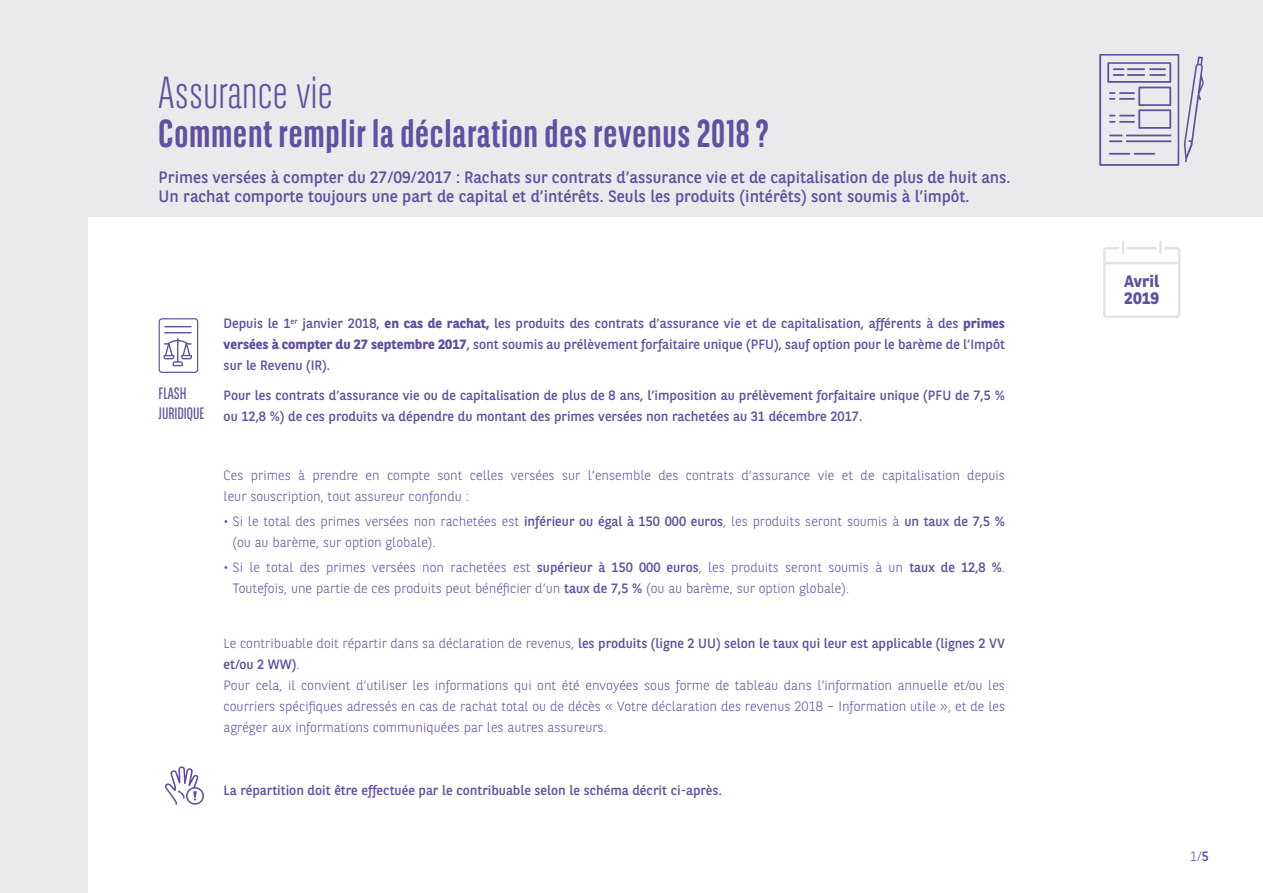
<style>
.page{position:relative;width:1263px;height:893px;background:#fff}
.page>*{position:absolute;margin:0;border:0;box-sizing:border-box;transform-origin:0 0}
.t1{font:300 45px "BNPP Sans Condensed";letter-spacing:.01em;color:#614fa1}
.t2{font:700 39px "BNPP Sans Condensed";letter-spacing:.02em;color:#614fa1}
.t3{font:16.5px/19.8px "BNPP Sans";color:#614fa1}
.t4{font:16.5px/19.8px "BNPP Sans Condensed";color:#614fa1}
.t5{font:700 16.5px/16.5px "BNPP Sans";color:#614fa1}
.t6{font:300 13.5px/21px "BNPP Sans";color:#614fa1}
.t7{font:13.5px/21px "BNPP Sans";color:#614fa1;text-align:justify}
.s1{font-weight:700}
.s2{font-weight:400}
</style>
<div class="page">
<div style="left:0;top:0;width:1263px;height:217px;background:#e9eaeb"></div>
<svg style="left:1099px;top:54px;width:105px;height:112px"></svg>
<svg style="left:165px;top:766px;width:39px;height:39px"></svg>
<svg style="left:164px;top:326px;width:28px;height:40px"></svg>
<div style="left:159px;top:318px;width:39px;height:55px;border:1px solid #614fa1;border-radius:3px"></div>
<svg style="left:1103px;top:241px;width:77px;height:77px"></svg>
<div style="left:0;top:217px;width:87px;height:676px;background:#e9eaeb"></div>
<h1 class="t1" style="left:159px;top:64px;width:176px">Assurance vie</h1>
<h2 class="t2" style="left:159px;top:111px;width:612px">Comment remplir la déclaration des revenus 2018 ?</h2>
<p class="t3" style="left:159px;top:166px;width:853px">Primes versées à compter du 27/09/2017 : Rachats sur contrats d’assurance vie et de capitalisation de plus de huit ans.<br>Un rachat comporte toujours une part de capital et d’intérêts. Seuls les produits (intérêts) sont soumis à l’impôt.</p>
<p class="t4" style="left:159px;top:383px;width:47px">FLASH<br>JURIDIQUE</p>
<p class="t7" style="left:224px;top:312px;width:783px">Depuis le 1<sup>er</sup> janvier 2018, <span class="s1">en cas de rachat,</span> les produits des contrats d’assurance vie et de capitalisation, afférents à des <span class="s1">primes versées à compter du 27 septembre 2017</span>, sont soumis au prélèvement forfaitaire unique (PFU), sauf option pour le barème de l’Impôt sur le Revenu (IR).</p>
<p class="t7" style="left:224px;top:384px;width:783px">Pour les contrats d’assurance vie ou de capitalisation de plus de 8 ans, l’imposition au prélèvement forfaitaire unique (PFU de 7,5 % ou 12,8 %) de ces produits va dépendre du montant des primes versées non rachetées au 31 décembre 2017.</p>
<p class="t6" style="left:224px;top:464px;width:783px">Ces primes à prendre en compte sont celles versées sur l’ensemble des contrats d’assurance vie et de capitalisation depuis leur souscription, tout assureur confondu :</p>
<p class="t6" style="left:233px;top:510px;width:774px;text-indent:-9px">• Si le total des primes versées non rachetées est <span class="s2">inférieur ou égal à 150 000 euros</span>, les produits seront soumis à <span class="s2">un taux de 7,5 % </span>(ou au barème, sur option globale).</p>
<p class="t6" style="left:233px;top:556px;width:774px;text-indent:-9px">• Si le total des primes versées non rachetées est <span class="s2">supérieur à 150 000 euros</span>, les produits seront soumis à un <span class="s2">taux de 12,8 %</span>.<br>Toutefois, une partie de ces produits peut bénéficier d’un <span class="s2">taux de 7,5 %</span> (ou au barème, sur option globale).</p>
<p class="t6" style="left:224px;top:632px;width:783px">Le contribuable doit répartir dans sa déclaration de revenus, <span class="s2">les produits (ligne 2 UU) selon le taux qui leur est applicable (lignes 2 VV et/ou 2 WW)</span>.<br>Pour cela, il convient d’utiliser les informations qui ont été envoyées sous forme de tableau dans l’information annuelle et/ou les courriers spécifiques adressés en cas de rachat total ou de décès « Votre déclaration des revenus 2018 – Information utile », et de les agréger aux informations communiquées par les autres assureurs.</p>
<p class="t7" style="left:224px;top:779px;width:500px">La répartition doit être effectuée par le contribuable selon le schéma décrit ci-après.</p>
<p class="t5" style="left:1124px;top:272px;width:36px">Avril<br>2019</p>
<p class="t6" style="left:1190px;top:845px;width:20px">1/<span class="s2">5</span></p>
</div>
